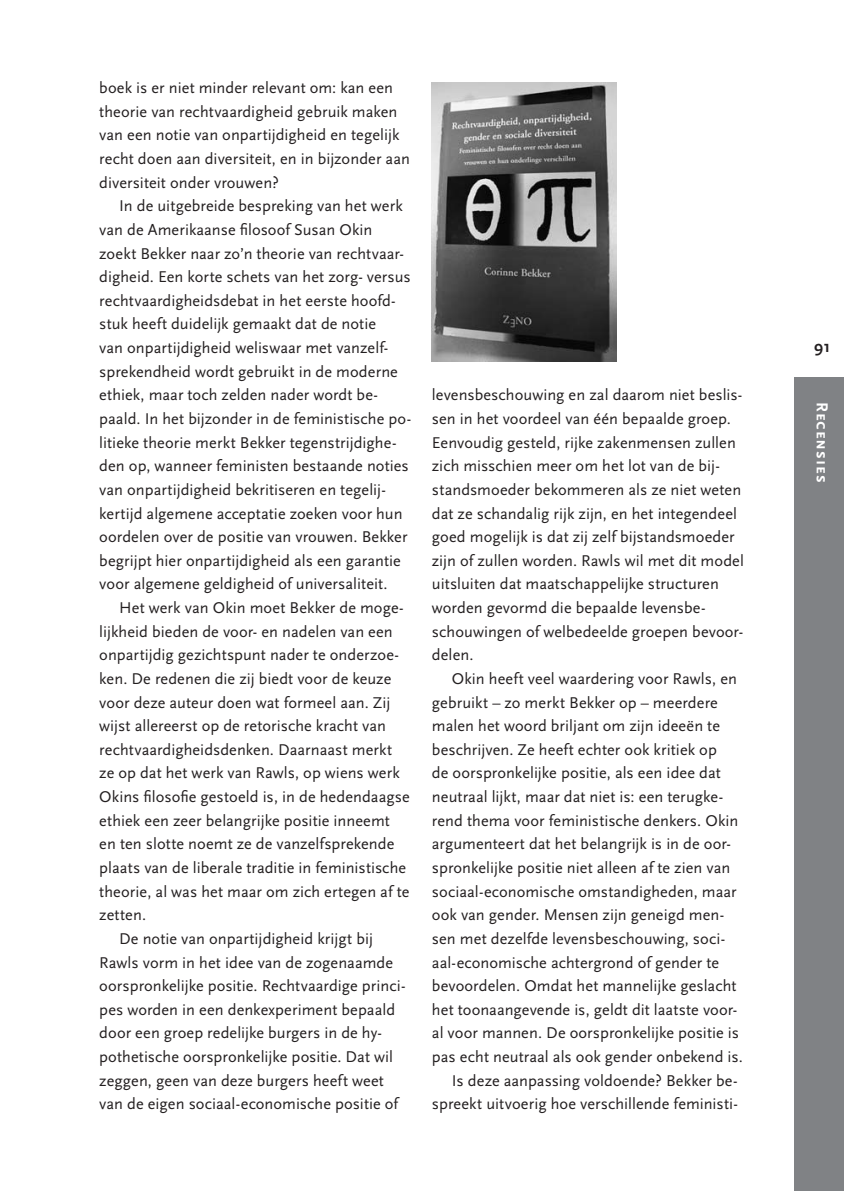
<style>
.page{position:relative;width:844px;height:1191px;background:#fff}
.page>*{position:absolute;margin:0;border:0;box-sizing:border-box;transform-origin:0 0}
.t1{font:700 16.62px "Scala Sans Caps";letter-spacing:.05em;color:#fff}
.t2{font:700 16.62px "Scala Sans";color:#231f20}
.t3{font:16.28px/23.6px "Scala Sans";letter-spacing:.005em;color:#231f20}
</style>
<div class="page">
<div style="left:794px;top:377px;width:49px;height:814px;background:#808285"></div>
<img style="left:432px;top:83px;width:184px;height:278px">
<p class="t3" style="left:99px;top:76px;width:312px">boek is er niet minder relevant om: kan een theorie van rechtvaardigheid gebruik maken van een notie van onpartijdigheid en tegelijk recht doen aan diversiteit, en in bijzonder aan diversiteit onder vrouwen?</p>
<p class="t3" style="left:99px;top:194px;width:313px;text-indent:20px">In de uitgebreide bespreking van het werk van de Amerikaanse filosoof Susan Okin zoekt Bekker naar zo’n theorie van rechtvaar&shy;digheid. Een korte schets van het zorg- versus rechtvaardigheidsdebat in het eerste hoofd&shy;stuk heeft duidelijk gemaakt dat de notie<br>van onpartijdigheid weliswaar met vanzelf&shy;sprekendheid wordt gebruikt in de moderne ethiek, maar toch zelden nader wordt be&shy;paald. In het bijzonder in de feministische po&shy;litieke theorie merkt Bekker tegenstrijdighe&shy;den op, wanneer feministen bestaande noties van onpartijdigheid bekritiseren en tegelij&shy;kertijd algemene acceptatie zoeken voor hun oordelen over de positie van vrouwen. Bekker begrijpt hier onpartijdigheid als een garantie voor algemene geldigheid of universaliteit.</p>
<p class="t3" style="left:119px;top:596px;width:286px">Het werk van Okin moet Bekker de moge-</p>
<p class="t3" style="left:99px;top:620px;width:295px">lijkheid bieden de voor- en nadelen van een</p>
<p class="t3" style="left:99px;top:643px;width:301px">onpartijdig gezichtspunt nader te onderzoe-</p>
<p class="t3" style="left:99px;top:667px;width:293px">ken. De redenen die zij biedt voor de keuze</p>
<p class="t3" style="left:99px;top:691px;width:293px">voor deze auteur doen wat formeel aan. Zij</p>
<p class="t3" style="left:99px;top:714px;width:288px">wijst allereerst op de retorische kracht van</p>
<p class="t3" style="left:99px;top:738px;width:294px">rechtvaardigheidsdenken. Daarnaast merkt</p>
<p class="t3" style="left:99px;top:761px;width:302px">ze op dat het werk van Rawls, op wiens werk</p>
<p class="t3" style="left:99px;top:785px;width:312px">Okins filosofie gestoeld is, in de hedendaagse</p>
<p class="t3" style="left:99px;top:809px;width:292px">ethiek een zeer belangrijke positie inneemt</p>
<p class="t3" style="left:99px;top:832px;width:296px">en ten slotte noemt ze de vanzelfsprekende</p>
<p class="t3" style="left:99px;top:856px;width:308px">plaats van de liberale traditie in feministische</p>
<p class="t3" style="left:99px;top:880px;width:311px">theorie, al was het maar om zich ertegen af te</p>
<p class="t3" style="left:99px;top:903px;width:48px">zetten.</p>
<p class="t3" style="left:119px;top:927px;width:255px">De notie van onpartijdigheid krijgt bij</p>
<p class="t3" style="left:99px;top:950px;width:295px">Rawls vorm in het idee van de zogenaamde</p>
<p class="t3" style="left:99px;top:974px;width:308px">oorspronkelijke positie. Rechtvaardige princi-</p>
<p class="t3" style="left:99px;top:998px;width:297px">pes worden in een denkexperiment bepaald</p>
<p class="t3" style="left:99px;top:1021px;width:284px">door een groep redelijke burgers in de hy-</p>
<p class="t3" style="left:99px;top:1045px;width:295px">pothetische oorspronkelijke positie. Dat wil</p>
<p class="t3" style="left:99px;top:1069px;width:286px">zeggen, geen van deze burgers heeft weet</p>
<p class="t3" style="left:99px;top:1092px;width:300px">van de eigen sociaal-economische positie of</p>
<p class="t3" style="left:432px;top:383px;width:313px">levensbeschouwing en zal daarom niet beslis&shy;sen in het voordeel van één bepaalde groep.<br>Eenvoudig gesteld, rijke zakenmensen zullen zich misschien meer om het lot van de bij&shy;standsmoeder bekommeren als ze niet weten dat ze schandalig rijk zijn, en het integendeel goed mogelijk is dat zij zelf bijstandsmoeder zijn of zullen worden. Rawls wil met dit model uitsluiten dat maatschappelijke structuren worden gevormd die bepaalde levensbe&shy;schouwingen of welbedeelde groepen bevoor&shy;delen.</p>
<p class="t3" style="left:451px;top:667px;width:286px">Okin heeft veel waardering voor Rawls, en</p>
<p class="t3" style="left:432px;top:691px;width:287px">gebruikt – zo merkt Bekker op – meerdere</p>
<p class="t3" style="left:432px;top:714px;width:289px">malen het woord briljant om zijn ideeën te</p>
<p class="t3" style="left:432px;top:738px;width:286px">beschrijven. Ze heeft echter ook kritiek op</p>
<p class="t3" style="left:432px;top:761px;width:290px">de oorspronkelijke positie, als een idee dat</p>
<p class="t3" style="left:432px;top:785px;width:293px">neutraal lijkt, maar dat niet is: een terugke-</p>
<p class="t3" style="left:432px;top:809px;width:308px">rend thema voor feministische denkers. Okin</p>
<p class="t3" style="left:432px;top:832px;width:300px">argumenteert dat het belangrijk is in de oor-</p>
<p class="t3" style="left:432px;top:856px;width:300px">spronkelijke positie niet alleen af te zien van</p>
<p class="t3" style="left:432px;top:880px;width:306px">sociaal-economische omstandigheden, maar</p>
<p class="t3" style="left:432px;top:903px;width:294px">ook van gender. Mensen zijn geneigd men-</p>
<p class="t3" style="left:432px;top:927px;width:295px">sen met dezelfde levensbeschouwing, soci-</p>
<p class="t3" style="left:432px;top:950px;width:288px">aal-economische achtergrond of gender te</p>
<p class="t3" style="left:432px;top:974px;width:306px">bevoordelen. Omdat het mannelijke geslacht</p>
<p class="t3" style="left:432px;top:998px;width:307px">het toonaangevende is, geldt dit laatste voor-</p>
<p class="t3" style="left:432px;top:1021px;width:308px">al voor mannen. De oorspronkelijke positie is</p>
<p class="t3" style="left:432px;top:1045px;width:312px">pas echt neutraal als ook gender onbekend is.</p>
<p class="t3" style="left:451px;top:1069px;width:287px">Is deze aanpassing voldoende? Bekker be-</p>
<p class="t3" style="left:432px;top:1092px;width:307px">spreekt uitvoerig hoe verschillende feministi-</p>
<p class="t2" style="left:814px;top:337px;width:18px">91</p>
<p class="t1" style="left:831px;top:402px;width:82px;rotate:90deg">Recensies</p>
</div>
